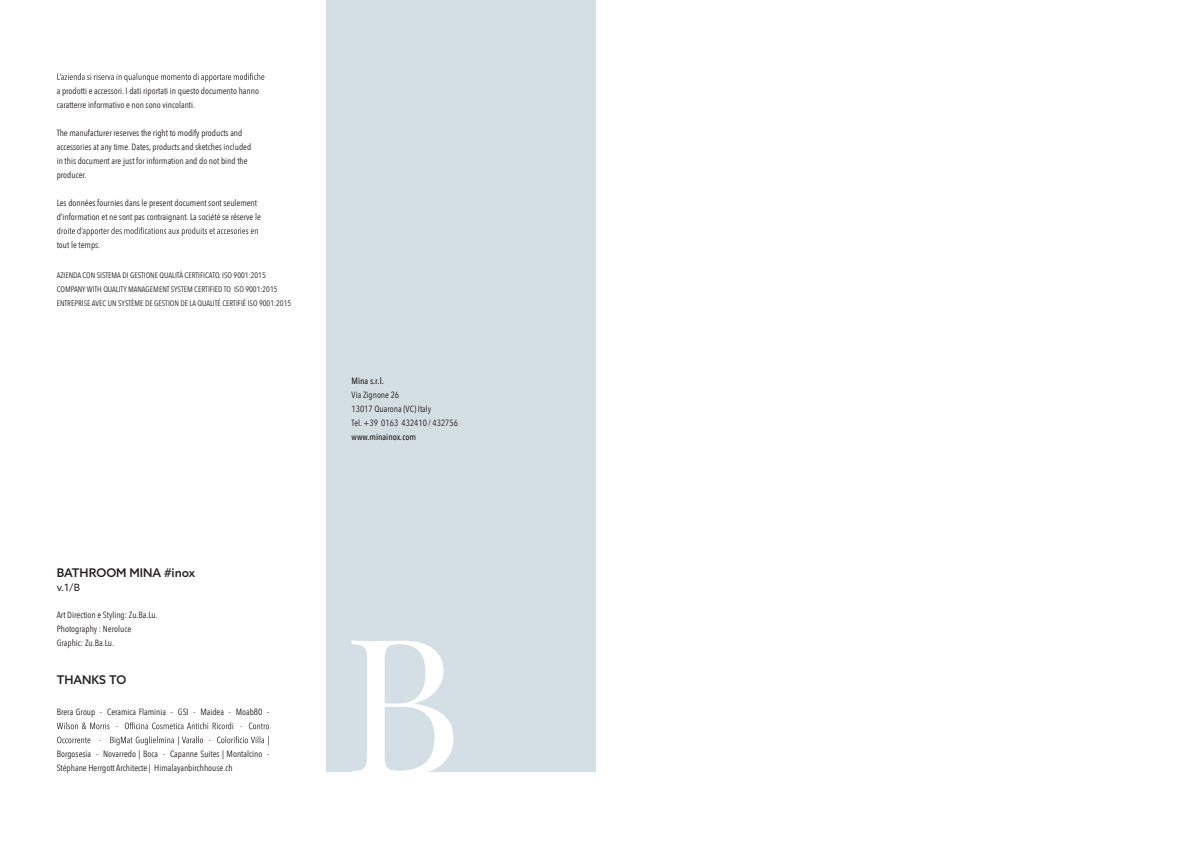
<style>
.page{position:relative;width:1191px;height:842px;background:#fff}
.page>*{position:absolute;margin:0;border:0;box-sizing:border-box;transform-origin:0 0}
.t1{font:190px "Playfair Display";color:#fff}
.t2{font:500 12px "Azo Sans";color:#231f20}
.t3{font:10px "Azo Sans";color:#231f20}
.t4{font:9px/14px "Avenir Next Condensed";color:#231f20}
.t5{font:500 9px "Avenir Next Condensed";color:#231f20}
.t6{font:8px/14px "Avenir Next Condensed";color:#231f20}
</style>
<div class="page">
<div style="left:326px;top:0;width:269px;height:771px;background:#d3dee5"></div>
<svg style="left:57px;top:722px;width:212px;height:7px"></svg>
<svg style="left:57px;top:736px;width:212px;height:9px"></svg>
<svg style="left:57px;top:73px;width:207px;height:9px"></svg>
<svg style="left:57px;top:227px;width:201px;height:9px"></svg>
<p class="t4" style="left:57px;top:83px;width:204px">a prodotti e accessori. I dati riportati in questo documento hanno caratterre informativo e non sono vincolanti.</p>
<p class="t4" style="left:57px;top:125px;width:196px">The manufacturer reserves the right to modify products and accessories at any time. Dates, products and sketches included in this document are just for information and do not bind the producer.</p>
<p class="t4" style="left:57px;top:195px;width:206px">Les données fournies dans le present document sont seulement d’information et ne sont pas contraignant. La sociétè se réserve le</p>
<p class="t4" style="left:57px;top:237px;width:45px">tout le temps.</p>
<p class="t6" style="left:57px;top:268px;width:236px">AZIENDA CON SISTEMA DI GESTIONE QUALITÀ CERTIFICATO. ISO 9001:2015<br>COMPANY WITH QUALITY MANAGEMENT SYSTEM CERTIFIED TO ISO 9001:2015<br>ENTREPRISE AVEC UN SYSTÈME DE GESTION DE LA QUALITÉ CERTIFIÉ ISO 9001:2015</p>
<h2 class="t2" style="left:57px;top:564px;width:140px">BATHROOM MINA #inox</h2>
<p class="t3" style="left:57px;top:581px;width:25px">v.1/B</p>
<p class="t4" style="left:57px;top:607px;width:103px">Art Direction e Styling: Zu.Ba.Lu.<br>Photography : Neroluce<br>Graphic: Zu.Ba.Lu.</p>
<h2 class="t2" style="left:57px;top:672px;width:71px">THANKS TO</h2>
<p class="t4" style="left:57px;top:704px;width:214px">Brera Group - Ceramica Flaminia - GSI - Maidea - Moab80 -</p>
<p class="t4" style="left:57px;top:746px;width:214px">Borgosesia - Novarredo | Boca - Capanne Suites | Montalcino -<br>Stéphane Herrgott Architecte | Himalayanbirchhouse.ch</p>
<p class="t5" style="left:351px;top:376px;width:34px">Mina s.r.l.</p>
<p class="t4" style="left:351px;top:388px;width:108px">Via Zignone 26<br>13017 Quarona (VC) Italy<br>Tel. +39 0163 432410 / 432756</p>
<p class="t5" style="left:351px;top:432px;width:66px">www.minainox.com</p>
<h1 class="t1" style="left:344px;top:585px;width:120px">B</h1>
</div>
